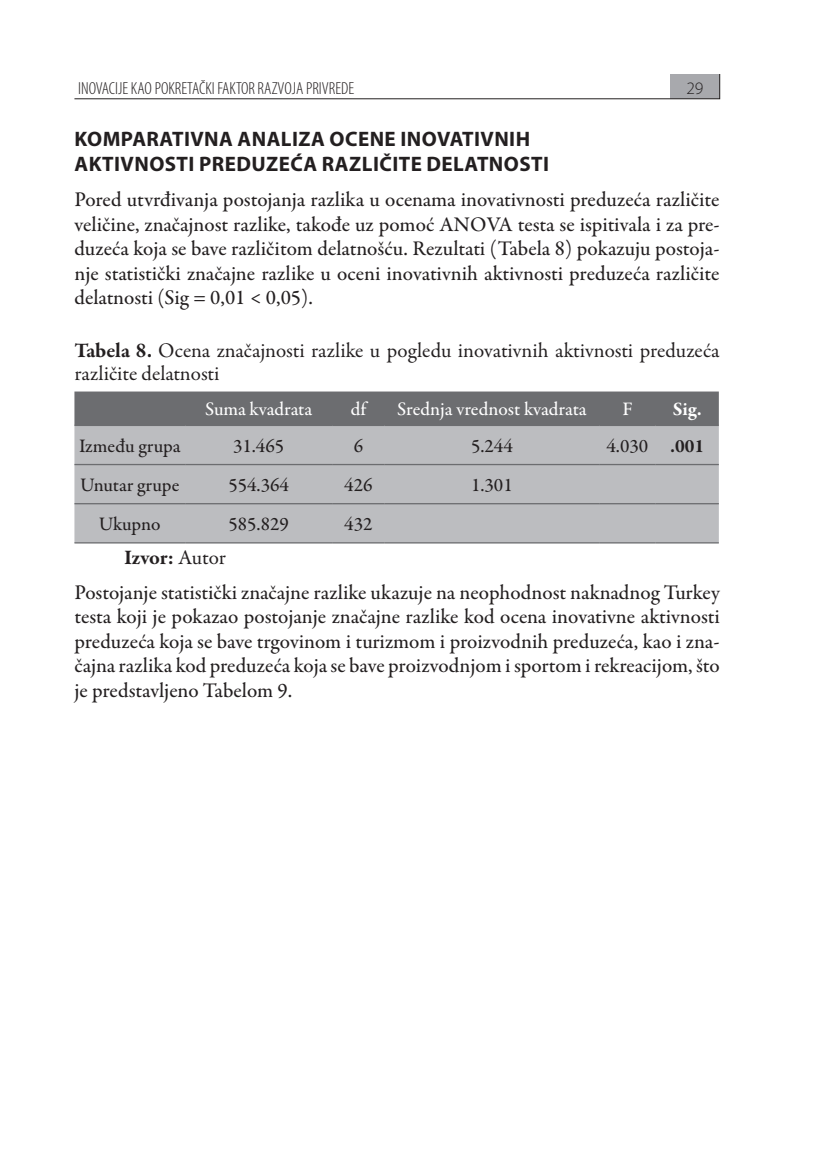
<style>
.page{position:relative;width:819px;height:1166px;background:#fff}
.page>*{position:absolute;margin:0;border:0;box-sizing:border-box;transform-origin:0 0}
.t1{font:500 21px/24.5px "Garamond Premr Pro";color:#231f20;text-align:justify}
.t2{font:21px/22.8px "Garamond Premr Pro";color:#231f20}
.t3{font:700 21px/25.4px "Myriad Pro";letter-spacing:.02em;color:#231f20}
.t4{font:500 19.25px "Garamond Premr Pro";color:#231f20}
.t5{font:500 19.25px "Garamond Premr Pro";letter-spacing:-.005em;color:#fff}
.t6{font:700 19.25px "Garamond Premr Pro";color:#fff}
.t7{font:300 condensed 17.5px "Myriad Pro";color:#231f20}
.t8{font:300 17.5px "Myriad Pro";color:#231f20}
.s1{font-weight:700}
.s2{font-weight:400}
</style>
<div class="page">
<svg style="left:74px;top:74px;width:646px;height:26px"></svg>
<div style="left:74px;top:391px;width:644px;height:34px;background:#6c6d70"></div>
<div style="left:74px;top:426px;width:644px;height:116px;background:#bcbdc0"></div>
<hr style="left:74px;top:425px;width:111px;height:1px;background:#6c6d70">
<hr style="left:185px;top:425px;width:147px;height:1px;background:#6c6d70">
<hr style="left:332px;top:425px;width:53px;height:1px;background:#6c6d70">
<hr style="left:385px;top:425px;width:214px;height:1px;background:#6c6d70">
<hr style="left:599px;top:425px;width:56px;height:1px;background:#6c6d70">
<hr style="left:655px;top:425px;width:63px;height:1px;background:#6c6d70">
<hr style="left:74px;top:464px;width:111px;height:1px;background:#6c6d70">
<hr style="left:185px;top:464px;width:147px;height:1px;background:#6c6d70">
<hr style="left:332px;top:464px;width:53px;height:1px;background:#6c6d70">
<hr style="left:385px;top:464px;width:214px;height:1px;background:#6c6d70">
<hr style="left:599px;top:464px;width:56px;height:1px;background:#6c6d70">
<hr style="left:655px;top:464px;width:63px;height:1px;background:#6c6d70">
<hr style="left:74px;top:503px;width:111px;height:1px;background:#6c6d70">
<hr style="left:185px;top:503px;width:147px;height:1px;background:#6c6d70">
<hr style="left:332px;top:503px;width:53px;height:1px;background:#6c6d70">
<hr style="left:385px;top:503px;width:214px;height:1px;background:#6c6d70">
<hr style="left:599px;top:503px;width:56px;height:1px;background:#6c6d70">
<hr style="left:655px;top:503px;width:63px;height:1px;background:#6c6d70">
<hr style="left:74px;top:542px;width:111px;height:1px;background:#6c6d70">
<hr style="left:185px;top:542px;width:147px;height:1px;background:#6c6d70">
<hr style="left:332px;top:542px;width:53px;height:1px;background:#6c6d70">
<hr style="left:385px;top:542px;width:214px;height:1px;background:#6c6d70">
<hr style="left:599px;top:542px;width:56px;height:1px;background:#6c6d70">
<hr style="left:655px;top:542px;width:63px;height:1px;background:#6c6d70">
<p class="t7" style="left:78px;top:78px;width:277px">INOVACIJE KAO POKRETAČKI FAKTOR RAZVOJA PRIVREDE</p>
<p class="t8" style="left:686px;top:78px;width:19px">29</p>
<p class="t3" style="left:75px;top:126px;width:476px">KOMPARATIVNA ANALIZA OCENE INOVATIVNIH<br>AKTIVNOSTI PREDUZEĆA RAZLIČITE DELATNOSTI</p>
<p class="t1" style="left:74px;top:188px;width:646px">Pored utvrđivanja postojanja razlika u ocenama inovativnosti preduzeća različite veličine, značajnost razlike, takođe uz pomoć ANOVA testa se ispitivala i za pre&shy;duzeća koja se bave različitom delatnošću. Rezultati (Tabela 8) pokazuju postoja&shy;nje statistički značajne razlike u oceni inovativnih aktivnosti preduzeća različite delatnosti (Sig = 0,01 &lt; 0,05).</p>
<p class="t2" style="left:74px;top:339px;width:646px"><span class="s1">Tabela 8.</span> Ocena značajnosti razlike u pogledu inovativnih aktivnosti preduzeća različite delatnosti</p>
<p class="t5" style="left:205px;top:397px;width:108px">Suma kvadrata</p>
<p class="t5" style="left:351px;top:397px;width:17px">df</p>
<p class="t5" style="left:397px;top:397px;width:191px">Srednja vrednost kvadrata</p>
<p class="t5" style="left:622px;top:397px;width:12px">F</p>
<p class="t6" style="left:672px;top:397px;width:30px">Sig.</p>
<p class="t4" style="left:79px;top:434px;width:103px">Između grupa</p>
<p class="t4" style="left:233px;top:434px;width:53px">31.465</p>
<p class="t4" style="left:354px;top:434px;width:11px">6</p>
<p class="t4" style="left:471px;top:434px;width:43px">5.244</p>
<p class="t4" style="left:606px;top:434px;width:99px">4.030 <span class="s1">.001</span></p>
<p class="t4" style="left:80px;top:473px;width:101px">Unutar grupe</p>
<p class="t4" style="left:228px;top:473px;width:62px">554.364</p>
<p class="t4" style="left:344px;top:473px;width:30px">426</p>
<p class="t4" style="left:471px;top:473px;width:43px">1.301</p>
<p class="t4" style="left:99px;top:513px;width:63px">Ukupno</p>
<p class="t4" style="left:228px;top:513px;width:62px">585.829</p>
<p class="t4" style="left:344px;top:513px;width:30px">432</p>
<p class="t1" style="left:74px;top:541px;width:646px;line-height:34.5px;text-indent:50px"><span class="s1">Izvor:</span> <span class="s2">Autor<br></span>Postojanje statistički značajne razlike ukazuje na neophodnost naknadnog Turkey</p>
<p class="t1" style="left:74px;top:605px;width:646px">testa koji je pokazao postojanje značajne razlike kod ocena inovativne aktivnosti preduzeća koja se bave trgovinom i turizmom i proizvodnih preduzeća, kao i zna&shy;čajna razlika kod preduzeća koja se bave proizvodnjom i sportom i rekreacijom, što je predstavljeno Tabelom 9.</p>
</div>
